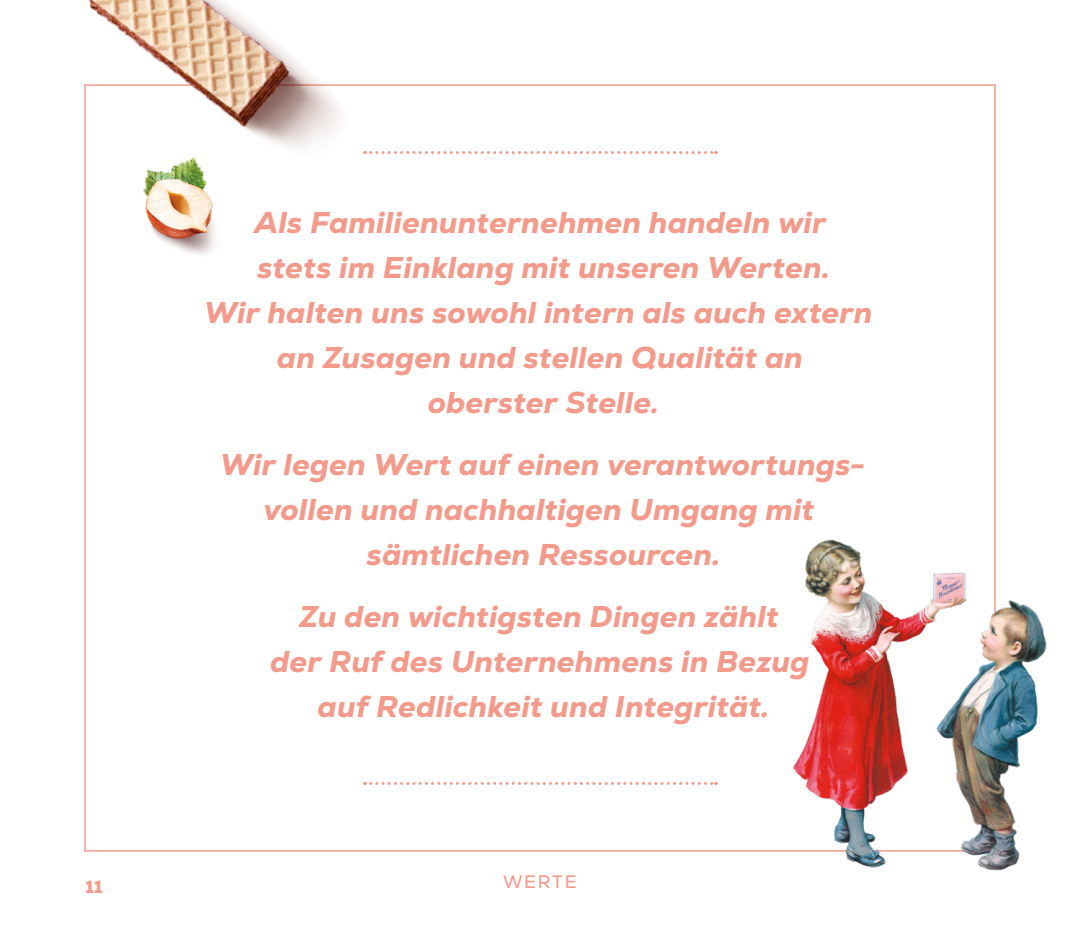
<style>
.page{position:relative;width:1080px;height:936px;background:#fff}
.page>*{position:absolute;margin:0;border:0;box-sizing:border-box;transform-origin:0 0}
.t1{font:italic 800 30px/45px "Nexa";letter-spacing:.01em;color:#f39a8b;text-align:center}
.t2{font:18px "Nexa";letter-spacing:.09em;color:#f39a8b}
.t3{font:900 18px "Nexa";color:#f39a8b}
</style>
<div class="page">
<svg style="left:464px;top:151px;width:252px;height:3px"></svg>
<svg style="left:365px;top:782px;width:351px;height:2px"></svg>
<img style="left:84px;top:0;width:380px;height:247px">
<img style="left:116px;top:141px;width:129px;height:113px">
<img style="left:784px;top:534px;width:263px;height:337px">
<p class="t3" style="left:85px;top:874px;width:19px">11</p>
<p class="t1" style="left:204px;top:200px;width:670px">Als Familienunternehmen handeln wir<br>stets im Einklang mit unseren Werten.<br>Wir halten uns sowohl intern als auch extern an Zusagen und stellen Qualität an<br>oberster Stelle.</p>
<p class="t1" style="left:220px;top:442px;width:646px">Wir legen Wert auf einen verantwortungs&shy;vollen und nachhaltigen Umgang mit sämtlichen Ressourcen.</p>
<p class="t1" style="left:270px;top:594px;width:541px">Zu den wichtigsten Dingen zählt<br>der Ruf des Unternehmens in Bezug auf Redlichkeit und Integrität.</p>
<p class="t2" style="left:503px;top:870px;width:75px">WERTE</p>
</div>
